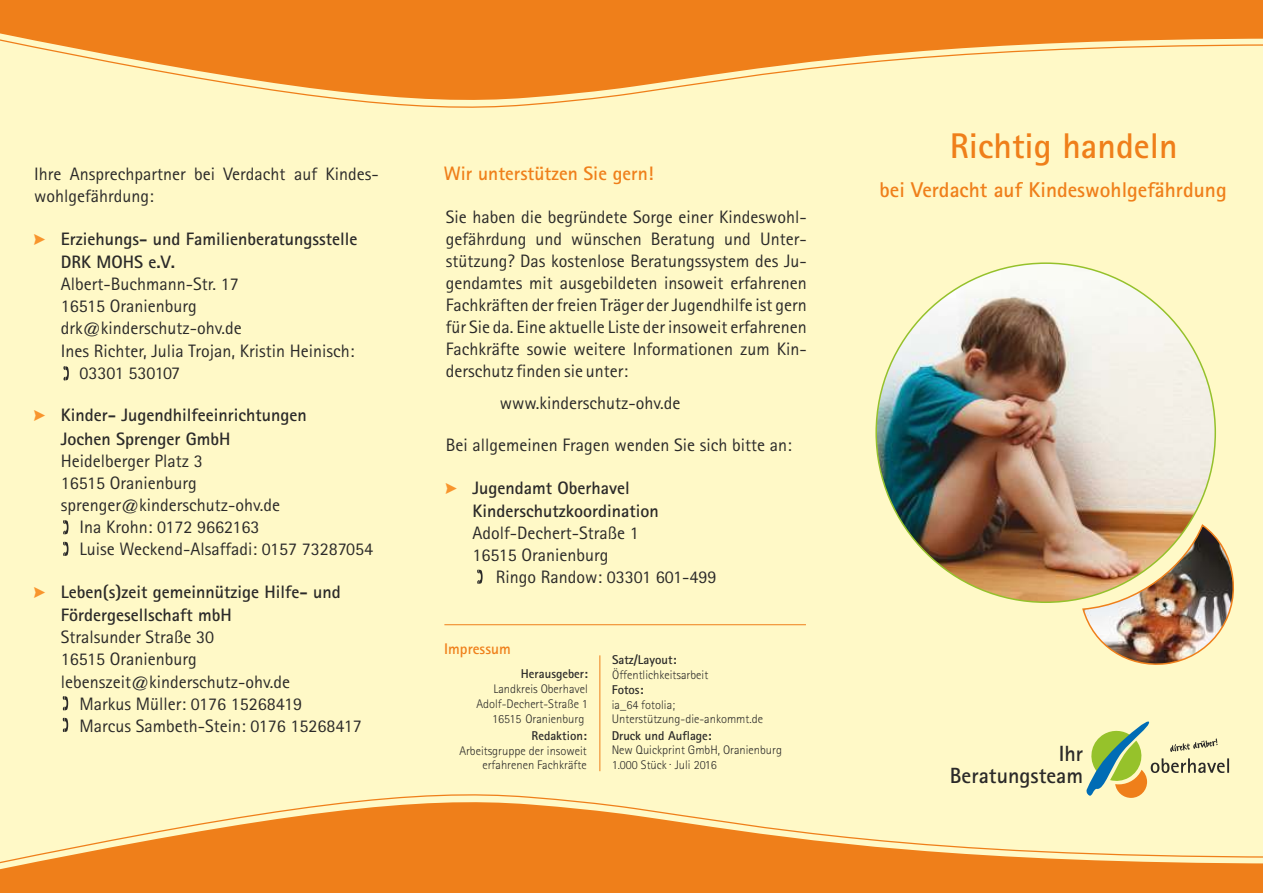
<style>
.page{position:relative;width:1263px;height:893px;background:#fff9c7}
.page>*{position:absolute;margin:0;border:0;box-sizing:border-box;transform-origin:0 0}
.t1{font:700 35.7px "Rotis Sans Serif";color:#ef7f1a}
.t2{font:700 22.05px/21.9px "Rotis Sans Serif";color:#2b2a29;text-align:right}
.t3{font:700 21.45px "Rotis Sans Serif";color:#ef7f1a}
.t4{font:700 19.5px "Rotis Sans Serif";color:#ef7f1a}
.t5{font:18px/22px "Rotis Sans Serif";color:#2b2a29}
.t6{font:700 18px/23.2px "Rotis Sans Serif";color:#2b2a29}
.t7{font:700 15.45px "Rotis Sans Serif";color:#ef7f1a}
.t8{font:700 12.75px "Rotis Sans Serif";color:#2b2a29}
.t9{font:300 12.45px/14.9px "Rotis Sans Serif";color:#2b2a29;text-align:right}
</style>
<div class="page">
<div style="left:0;top:0;width:1263px;height:34px;background:#ef7f1a"></div>
<div style="left:0;top:868px;width:1263px;height:25px;background:#ef7f1a"></div>
<svg style="left:1087px;top:721px;width:142px;height:67px"></svg>
<img style="left:876px;top:263px;width:339px;height:339px;border-radius:50%">
<hr style="left:444px;top:624px;width:362px;height:1px;background:#ef7f1a">
<svg style="left:0;top:34px;width:1263px;height:74px"></svg>
<svg style="left:0;top:788px;width:1263px;height:80px"></svg>
<img style="left:1081px;top:523px;width:153px;height:142px">
<svg style="left:63px;top:366px;width:6px;height:14px"></svg>
<svg style="left:63px;top:696px;width:5px;height:14px"></svg>
<svg style="left:63px;top:718px;width:5px;height:14px"></svg>
<svg style="left:63px;top:520px;width:6px;height:14px"></svg>
<svg style="left:63px;top:542px;width:6px;height:14px"></svg>
<svg style="left:477px;top:570px;width:6px;height:14px"></svg>
<hr style="left:599px;top:655px;width:1px;height:116px;background:#ef7f1a">
<p class="t5" style="left:34px;top:164px;width:346px">Ihre Ansprechpartner bei Verdacht auf Kindes&shy;wohlgefährdung:</p>
<p class="t6" style="left:61px;top:229px;width:298px">Erziehungs- und Familienberatungsstelle<br>DRK MOHS e.V.</p>
<p class="t5" style="left:61px;top:275px;width:179px">Albert-Buchmann-Str. 17</p>
<p class="t5" style="left:61px;top:297px;width:137px">16515 Oranienburg</p>
<p class="t5" style="left:61px;top:319px;width:182px">drk@kinderschutz-ohv.de</p>
<p class="t5" style="left:61px;top:341px;width:295px">Ines Richter, Julia Trojan, Kristin Heinisch:</p>
<p class="t5" style="left:79px;top:363px;width:102px">03301 530107</p>
<p class="t6" style="left:61px;top:405px;width:248px">Kinder- Jugendhilfeeinrichtungen<br>Jochen Sprenger GmbH</p>
<p class="t5" style="left:61px;top:451px;width:143px">Heidelberger Platz 3</p>
<p class="t5" style="left:61px;top:473px;width:137px">16515 Oranienburg</p>
<p class="t5" style="left:61px;top:495px;width:221px">sprenger@kinderschutz-ohv.de</p>
<p class="t5" style="left:79px;top:517px;width:181px">Ina Krohn: 0172 9662163</p>
<p class="t5" style="left:79px;top:539px;width:295px">Luise Weckend-Alsaffadi: 0157 73287054</p>
<p class="t6" style="left:61px;top:582px;width:281px">Leben(s)zeit gemeinnützige Hilfe- und<br>Fördergesellschaft mbH</p>
<p class="t5" style="left:61px;top:628px;width:155px">Stralsunder Straße 30</p>
<p class="t5" style="left:61px;top:650px;width:137px">16515 Oranienburg</p>
<p class="t5" style="left:61px;top:672px;width:231px">lebenszeit@kinderschutz-ohv.de</p>
<p class="t5" style="left:79px;top:694px;width:224px">Markus Müller: 0176 15268419</p>
<p class="t5" style="left:79px;top:716px;width:284px">Marcus Sambeth-Stein: 0176 15268417</p>
<p class="t4" style="left:444px;top:165px;width:211px">Wir unterstützen Sie gern!</p>
<p class="t5" style="left:446px;top:207px;width:362px;text-align:justify">Sie haben die begründete Sorge einer Kindeswohl&shy;gefährdung und wünschen Beratung und Unter&shy;stützung? Das kostenlose Beratungssystem des Ju&shy;gendamtes mit ausgebildeten insoweit erfahrenen Fachkräften der freien Träger der Jugendhilfe ist gern für Sie da. Eine aktuelle Liste der insoweit erfahrenen Fachkräfte sowie weitere Informationen zum Kin&shy;derschutz finden sie unter:</p>
<p class="t5" style="left:500px;top:393px;width:182px">www.kinderschutz-ohv.de</p>
<p class="t5" style="left:446px;top:435px;width:347px">Bei allgemeinen Fragen wenden Sie sich bitte an:</p>
<p class="t6" style="left:472px;top:477px;width:188px">Jugendamt Oberhavel<br>Kinderschutzkoordination</p>
<p class="t5" style="left:472px;top:523px;width:168px">Adolf-Dechert-Straße 1<br>16515 Oranienburg</p>
<p class="t5" style="left:496px;top:567px;width:222px">Ringo Randow: 03301 601-499</p>
<p class="t7" style="left:444px;top:642px;width:68px">Impressum</p>
<p class="t8" style="left:521px;top:669px;width:69px">Herausgeber:</p>
<p class="t9" style="left:476px;top:683px;width:113px">Landkreis Oberhavel<br>Adolf-Dechert-Straße 1<br>16515 Oranienburg</p>
<p class="t8" style="left:531px;top:730px;width:57px">Redaktion:</p>
<p class="t9" style="left:459px;top:744px;width:129px;line-height:14.2px">Arbeitsgruppe der insoweit erfahrenen Fachkräfte</p>
<p class="t8" style="left:612px;top:654px;width:66px">Satz/Layout:</p>
<p class="t9" style="left:612px;top:668px;width:98px">Öffentlichkeitsarbeit</p>
<p class="t8" style="left:612px;top:685px;width:33px">Fotos:</p>
<p class="t9" style="left:612px;top:699px;width:153px;line-height:14.2px;text-align:left">ia_64 fotolia;<br>Unterstützung-die-ankommt.de</p>
<p class="t8" style="left:612px;top:730px;width:101px">Druck und Auflage:</p>
<p class="t9" style="left:669px;top:745px;width:114px;line-height:11.2px;text-align:left;text-indent:-58px">New Quickprint GmbH, Oranienburg .</p>
<p class="t9" style="left:612px;top:758px;width:107px">1.000 Stück Juli 2016</p>
<h1 class="t1" style="left:950px;top:131px;width:229px">Richtig handeln</h1>
<p class="t3" style="left:879px;top:181px;width:349px">bei Verdacht auf Kindeswohlgefährdung</p>
<p class="t2" style="left:950px;top:745px;width:135px">Ihr<br>Beratungsteam</p>
</div>
